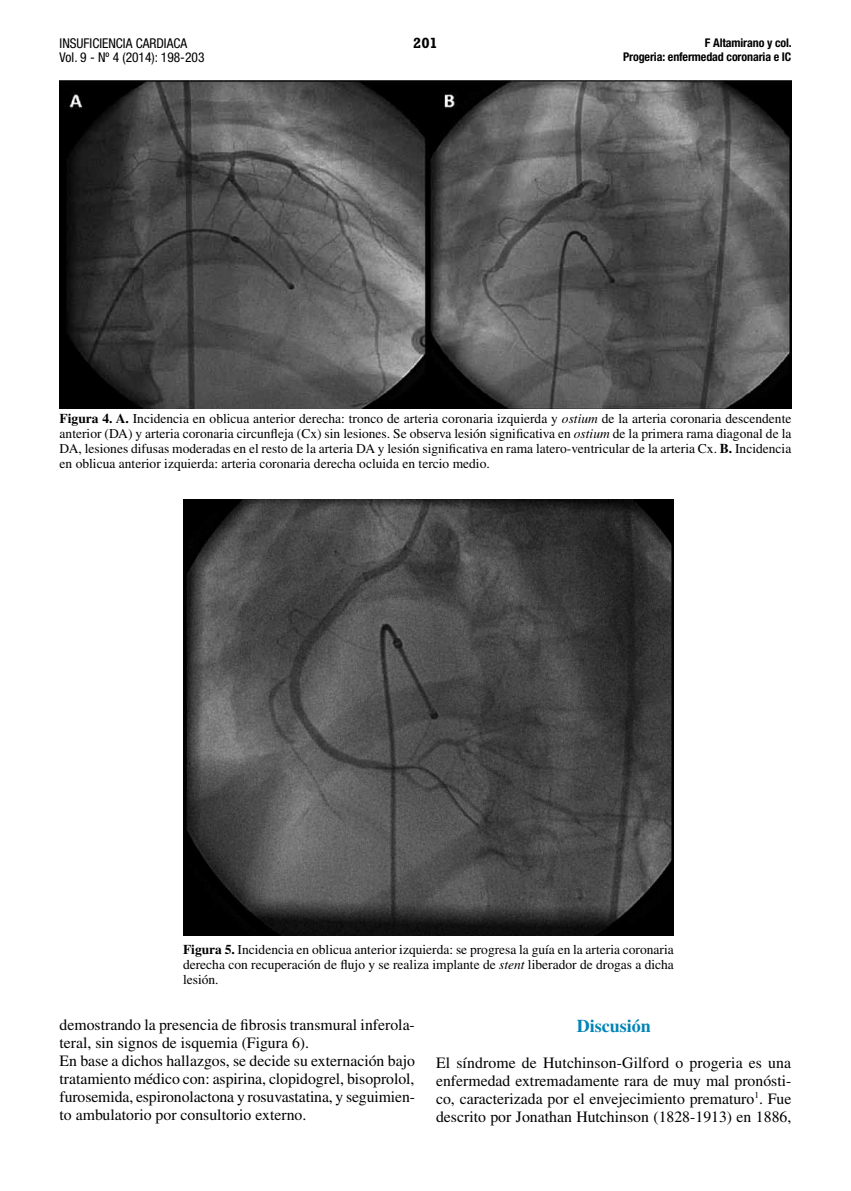
<style>
.page{position:relative;width:851px;height:1191px;background:#fff}
.page>*{position:absolute;margin:0;border:0;box-sizing:border-box;transform-origin:0 0}
.t1{font:700 18px "Times LT Std";color:#0084b6}
.t2{font:15.75px/18px "Times LT Std";color:#000}
.t3{font:700 15px "Rockwell Std";color:#000}
.t4{font:13.5px/15px "Times LT Std";color:#000;text-align:justify}
.t5{font:condensed 13.5px/14.4px "Helvetica Neue LT Std";color:#000}
.t6{font:700 condensed 12px/14.4px "Helvetica Neue LT Std";letter-spacing:-.01em;color:#000;text-align:right}
.s1{font-weight:700}
.s2{font-style:italic}
</style>
<div class="page">
<img style="left:60px;top:81px;width:731px;height:327px">
<img style="left:183px;top:499px;width:490px;height:436px">
<p class="t5" style="left:60px;top:36px;width:146px">INSUFICIENCIA CARDIACA<br>Vol. 9 - Nº 4 (2014): 198-203</p>
<p class="t3" style="left:413px;top:35px;width:26px">201</p>
<p class="t6" style="left:623px;top:35px;width:170px">F Altamirano y col.<br>Progeria: enfermedad coronaria e IC</p>
<p class="t4" style="left:60px;top:411px;width:733px"><span class="s1">Figura 4. A.</span> Incidencia en oblicua anterior derecha: tronco de arteria coronaria izquierda y <span class="s2">ostium</span> de la arteria coronaria descendente anterior (DA) y arteria coronaria circunfleja (Cx) sin lesiones. Se observa lesión significativa en <span class="s2">ostium</span> de la primera rama diagonal de la DA, lesiones difusas moderadas en el resto de la arteria DA y lesión significativa en rama latero-ventricular de la arteria Cx. <span class="s1">B.</span> Incidencia en oblicua anterior izquierda: arteria coronaria derecha ocluida en tercio medio.</p>
<p class="t4" style="left:183px;top:941px;width:492px"><span class="s1">Figura 5.</span> Incidencia en oblicua anterior izquierda: se progresa la guía en la arteria coronaria derecha con recuperación de flujo y se realiza implante de <span class="s2">stent</span> liberador de drogas a dicha lesión.</p>
<h1 class="t1" style="left:576px;top:1014px;width:76px">Discusión</h1>
<p class="t2" style="left:436px;top:1053px;width:357px;text-align:justify">El síndrome de Hutchinson-Gilford o progeria es una enfermedad extremadamente rara de muy mal pronósti&shy;co, caracterizada por el envejecimiento prematuro<sup>1</sup>. Fue descrito por Jonathan Hutchinson (1828-1913) en 1886,</p>
<p class="t2" style="left:60px;top:1015px;width:357px">demostrando la presencia de fibrosis transmural inferola&shy;teral, sin signos de isquemia (Figura 6).<br>En base a dichos hallazgos, se decide su externación bajo tratamiento médico con: aspirina, clopidogrel, bisoprolol, furosemida, espironolactona y rosuvastatina, y seguimien&shy;to ambulatorio por consultorio externo.</p>
</div>
